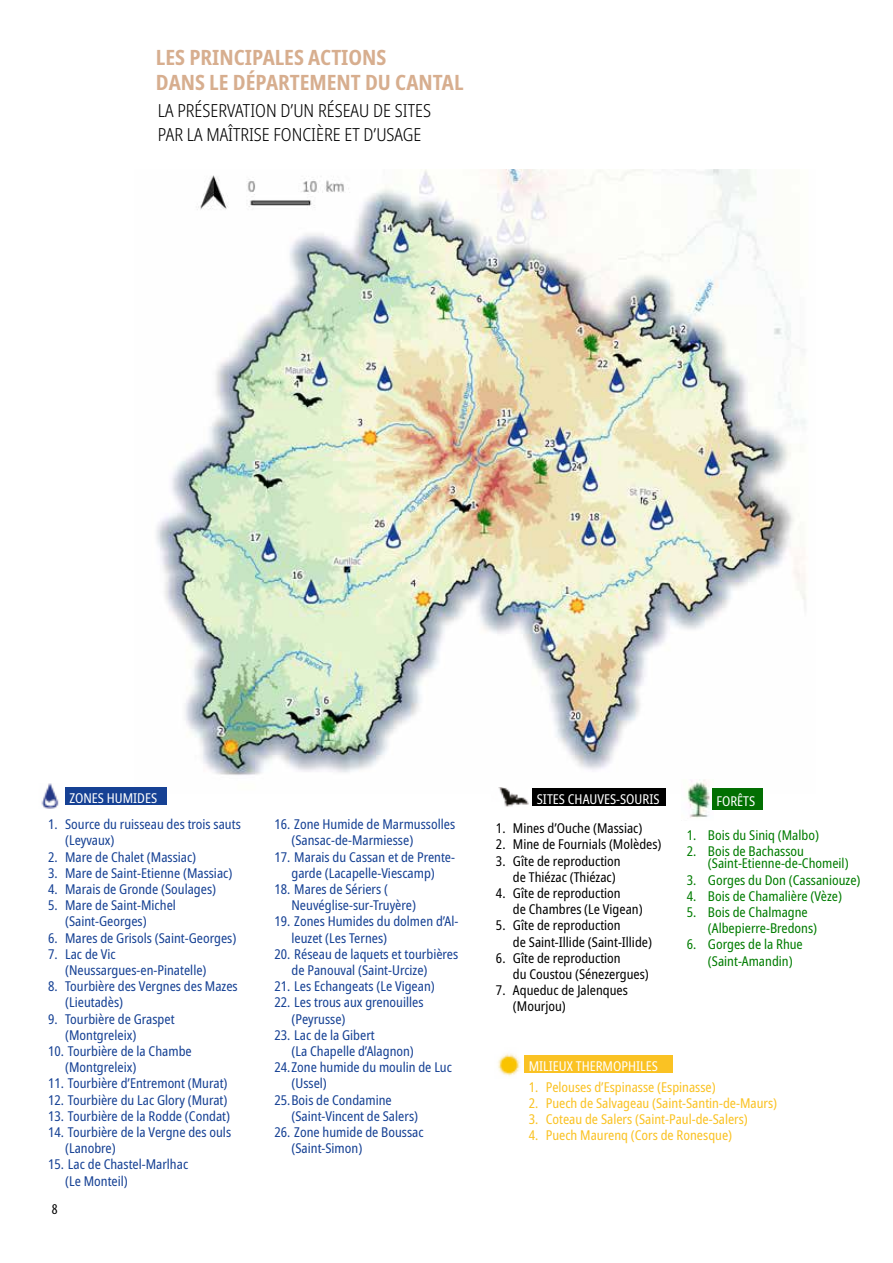
<style>
.page{position:relative;width:893px;height:1263px;background:#fff}
.page>*{position:absolute;margin:0;border:0;box-sizing:border-box;transform-origin:0 0}
.t1{font:700 condensed 21px/25.2px "Noto Sans";color:#d7ae8f}
.t2{font:300 condensed 18px/24px "Noto Sans";color:#000}
.t3{font:condensed 15px "Myriad Pro";color:#000}
.t4{font:condensed 13.5px/16.2px "Noto Sans";color:#164194}
.t5{font:condensed 13.5px/16.2px "Noto Sans";color:#000}
.t6{font:condensed 13.5px/16.2px "Noto Sans";color:#017c00}
.t7{font:condensed 13.5px "Noto Sans";color:#fac223}
.t8{font:condensed 13.5px "Noto Sans";color:#fff}
</style>
<div class="page">
<img style="left:156px;top:169px;width:650px;height:611px">
<img style="left:687px;top:780px;width:26px;height:38px">
<img style="left:498px;top:1053px;width:23px;height:24px">
<img style="left:498px;top:787px;width:35px;height:20px">
<img style="left:41px;top:783px;width:18px;height:26px">
<div style="left:65px;top:787px;width:102px;height:17px;background:#164194"></div>
<div style="left:533px;top:788px;width:133px;height:17px;background:#000"></div>
<div style="left:524px;top:1055px;width:149px;height:17px;background:#fac223"></div>
<div style="left:712px;top:788px;width:51px;height:21px;background:#026f02"></div>
<h1 class="t1" style="left:156px;top:45px;width:309px">LES PRINCIPALES ACTIONS<br>DANS LE DÉPARTEMENT DU CANTAL</h1>
<h2 class="t2" style="left:158px;top:99px;width:275px">LA PRÉSERVATION D’UN RÉSEAU DE SITES<br>PAR LA MAÎTRISE FONCIÈRE ET D’USAGE</h2>
<p class="t8" style="left:69px;top:788px;width:89px">ZONES HUMIDES</p>
<p class="t8" style="left:537px;top:790px;width:124px">SITES CHAUVES-SOURIS</p>
<p class="t8" style="left:716px;top:792px;width:40px">FORÊTS</p>
<p class="t4" style="left:65px;top:816px;width:177px;text-indent:-17px">1. Source du ruisseau des trois sauts (Leyvaux)</p>
<p class="t4" style="left:48px;top:849px;width:150px">2. Mare de Chalet (Massiac)</p>
<p class="t4" style="left:48px;top:865px;width:186px">3. Mare de Saint-Etienne (Massiac)</p>
<p class="t4" style="left:48px;top:881px;width:169px">4. Marais de Gronde (Soulages)</p>
<p class="t4" style="left:65px;top:897px;width:112px;text-indent:-17px">5. Mare de Saint-Michel (Saint-Georges)</p>
<p class="t4" style="left:48px;top:930px;width:190px">6. Mares de Grisols (Saint-Georges)</p>
<p class="t4" style="left:65px;top:946px;width:143px;text-indent:-17px">7. Lac de Vic (Neussargues-en-Pinatelle)</p>
<p class="t4" style="left:65px;top:978px;width:174px;text-indent:-17px">8. Tourbière des Vergnes des Mazes (Lieutadès)</p>
<p class="t4" style="left:65px;top:1011px;width:111px;text-indent:-17px">9. Tourbière de Graspet (Montgreleix)</p>
<p class="t4" style="left:65px;top:1043px;width:128px;text-indent:-17px">10. Tourbière de la Chambe (Montgreleix)</p>
<p class="t4" style="left:48px;top:1076px;width:181px">11. Tourbière d’Entremont (Murat)</p>
<p class="t4" style="left:48px;top:1092px;width:181px">12. Tourbière du Lac Glory (Murat)</p>
<p class="t4" style="left:48px;top:1108px;width:183px">13. Tourbière de la Rodde (Condat)</p>
<p class="t4" style="left:65px;top:1124px;width:168px;text-indent:-17px">14. Tourbière de la Vergne des ouls (Lanobre)</p>
<p class="t4" style="left:65px;top:1157px;width:125px;text-indent:-17px">15. Lac de Chastel-Marlhac (Le Monteil)</p>
<p class="t3" style="left:52px;top:1200px;width:7px">8</p>
<p class="t4" style="left:291px;top:816px;width:165px;text-indent:-17px">16. Zone Humide de Marmussolles (Sansac-de-Marmiesse)</p>
<p class="t4" style="left:274px;top:849px;width:182px;text-align:center">17. Marais du Cassan et de Prente&shy;garde (Lacapelle-Viescamp)</p>
<p class="t4" style="left:291px;top:881px;width:126px;text-indent:-17px">18. Mares de Sériers (<br>Neuvéglise-sur-Truyère)</p>
<p class="t4" style="left:291px;top:914px;width:168px;text-indent:-17px">19. Zones Humides du dolmen d’Al&shy;leuzet (Les Ternes)</p>
<p class="t4" style="left:291px;top:946px;width:168px;text-indent:-17px">20. Réseau de laquets et tourbières de Panouval (Saint-Urcize)</p>
<p class="t4" style="left:274px;top:978px;width:162px">21. Les Echangeats (Le Vigean)</p>
<p class="t4" style="left:291px;top:995px;width:134px;text-indent:-17px">22. Les trous aux grenouilles (Peyrusse)</p>
<p class="t4" style="left:274px;top:1027px;width:102px">23. Lac de la Gibert</p>
<p class="t4" style="left:291px;top:1043px;width:124px">(La Chapelle d’Alagnon)</p>
<p class="t4" style="left:274px;top:1059px;width:179px">24.Zone humide du moulin de Luc</p>
<p class="t4" style="left:291px;top:1076px;width:37px">(Ussel)</p>
<p class="t4" style="left:274px;top:1092px;width:119px">25.Bois de Condamine</p>
<p class="t4" style="left:291px;top:1108px;width:128px">(Saint-Vincent de Salers)</p>
<p class="t4" style="left:291px;top:1124px;width:134px;text-indent:-17px">26. Zone humide de Boussac (Saint-Simon)</p>
<p class="t5" style="left:496px;top:820px;width:148px">1. Mines d’Ouche (Massiac)</p>
<p class="t5" style="left:496px;top:837px;width:167px">2. Mine de Fournials (Molèdes)</p>
<p class="t5" style="left:513px;top:853px;width:109px;text-indent:-17px">3. Gîte de reproduction de Thiézac (Thiézac)</p>
<p class="t5" style="left:513px;top:885px;width:131px;text-indent:-17px">4. Gîte de reproduction<br>de Chambres (Le Vigean)</p>
<p class="t5" style="left:513px;top:918px;width:141px;text-indent:-17px">5. Gîte de reproduction<br>de Saint-Illide (Saint-Illide)</p>
<p class="t5" style="left:513px;top:950px;width:137px;text-indent:-17px">6. Gîte de reproduction<br>du Coustou (Sénezergues)</p>
<p class="t5" style="left:513px;top:982px;width:116px;text-indent:-17px">7. Aqueduc de Jalenques (Mourjou)</p>
<p class="t8" style="left:529px;top:1057px;width:131px">MILIEUX THERMOPHILES</p>
<p class="t6" style="left:687px;top:827px;width:134px">1. Bois du Siniq (Malbo)</p>
<p class="t6" style="left:708px;top:846px;width:142px;line-height:12px;text-indent:-21px">2. Bois de Bachassou (Saint-Etienne-de-Chomeil)</p>
<p class="t6" style="left:687px;top:872px;width:175px">3. Gorges du Don (Cassaniouze)</p>
<p class="t6" style="left:687px;top:888px;width:157px">4. Bois de Chamalière (Vèze)</p>
<p class="t6" style="left:708px;top:904px;width:111px;text-indent:-21px">5. Bois de Chalmagne (Albepierre-Bredons)</p>
<p class="t6" style="left:708px;top:937px;width:96px;text-indent:-21px">6. Gorges de la Rhue (Saint-Amandin)</p>
<p class="t7" style="left:529px;top:1077px;width:189px">1. Pelouses d’Espinasse (Espinasse)</p>
<p class="t7" style="left:529px;top:1094px;width:250px">2. Puech de Salvageau (Saint-Santin-de-Maurs)</p>
<p class="t7" style="left:529px;top:1110px;width:221px">3. Coteau de Salers (Saint-Paul-de-Salers)</p>
<p class="t7" style="left:529px;top:1126px;width:205px">4. Puech Maurenq (Cors de Ronesque)</p>
</div>
